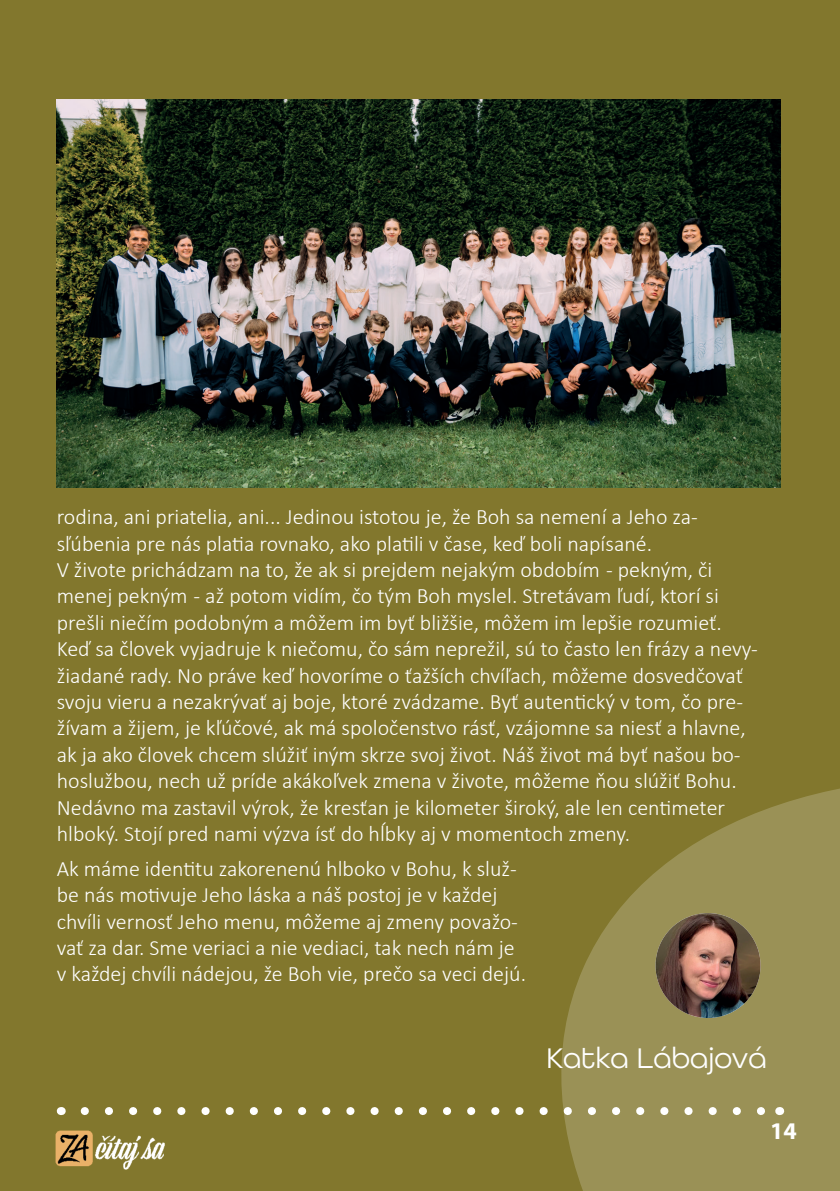
<style>
.page{position:relative;width:840px;height:1191px;background:#fff}
.page>*{position:absolute;margin:0;border:0;box-sizing:border-box;transform-origin:0 0}
.t1{font:30px "All Round Gothic";color:#fff}
.t2{font:700 24px "Myriad Pro";color:#fff}
.t3{font:300 22px/26.4px "Calibri";color:#fff}
</style>
<div class="page">
<div style="left:0;top:0;width:839px;height:1191px;background:#82772d"></div>
<svg style="left:561px;top:789px;width:278px;height:402px;fill:#9a9156"></svg>
<svg style="left:85px;top:1107px;width:681px;height:8px"></svg>
<img style="left:57px;top:99px;width:723px;height:389px">
<img style="left:55px;top:1130px;width:110px;height:40px">
<img style="left:655px;top:913px;width:105px;height:105px;border-radius:52px">
<p class="t3" style="left:57px;top:503px;width:702px">rodina, ani priatelia, ani... Jedinou istotou je, že Boh sa nemení a Jeho za&shy;sľúbenia pre nás platia rovnako, ako platili v čase, keď boli napísané.<br>V živote prichádzam na to, že ak si prejdem nejakým obdobím - pekným, či menej pekným - až potom vidím, čo tým Boh myslel. Stretávam ľudí, ktorí si prešli niečím podobným a môžem im byť bližšie, môžem im lepšie rozumieť.<br>Keď sa človek vyjadruje k niečomu, čo sám neprežil, sú to často len frázy a nevy&shy;žiadané rady. No práve keď hovoríme o ťažších chvíľach, môžeme dosvedčovať svoju vieru a nezakrývať aj boje, ktoré zvádzame. Byť autentický v tom, čo pre&shy;žívam a žijem, je kľúčové, ak má spoločenstvo rásť, vzájomne sa niesť a hlavne, ak ja ako človek chcem slúžiť iným skrze svoj život. Náš život má byť našou bo&shy;hoslužbou, nech už príde akákoľvek zmena v živote, môžeme ňou slúžiť Bohu.<br>Nedávno ma zastavil výrok, že kresťan je kilometer široký, ale len centimeter hlboký. Stojí pred nami výzva ísť do hĺbky aj v momentoch zmeny.</p>
<p class="t3" style="left:57px;top:855px;width:470px">Ak máme identitu zakorenenú hlboko v Bohu, k služ&shy;be nás motivuje Jeho láska a náš postoj je v každej chvíli vernosť Jeho menu, môžeme aj zmeny považo&shy;vať za dar. Sme veriaci a nie vediaci, tak nech nám je v každej chvíli nádejou, že Boh vie, prečo sa veci dejú.</p>
<h1 class="t1" style="left:546px;top:1040px;width:222px">Katka Lábajová</h1>
<p class="t2" style="left:769px;top:1115px;width:28px">14</p>
</div>
